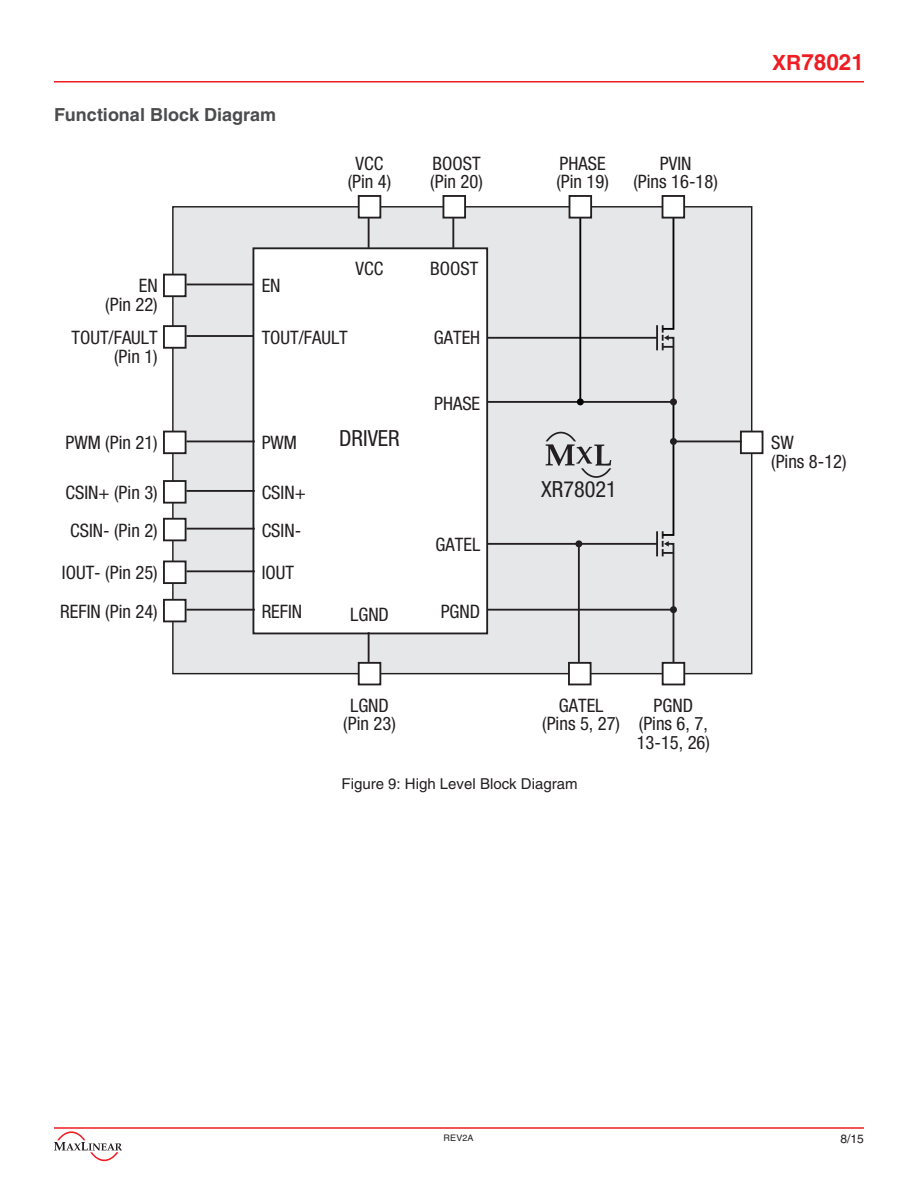
<style>
.page{position:relative;width:918px;height:1188px;background:#fff}
.page>*{position:absolute;margin:0;border:0;box-sizing:border-box;transform-origin:0 0}
.t1{font:700 22.5px "Helvetica LT Std";color:#ee1d23}
.t2{font:condensed 22.2px "Helvetica Neue LT Std";color:#231f20}
.t3{font:condensed 18.6px/18.6px "Helvetica Neue LT Std";color:#231f20;text-align:center}
.Heading{font:700 18px "Helvetica LT Std";color:#4b4c4d}
.Body_Text{font:15px "Helvetica LT Std";color:#231f20}
.t4{font:12px "Helvetica LT Std";color:#231f20}
.t5{font:9px "Helvetica LT Std";letter-spacing:.02em;color:#231f20}
.s1{font-size:21px}
</style>
<div class="page">
<hr style="left:54px;top:1127px;width:810px;height:2px;background:#ee1d23">
<hr style="left:54px;top:81px;width:810px;height:1px;background:#ee1d23">
<svg style="left:54px;top:1128px;width:68px;height:34px"></svg>
<div style="left:173px;top:207px;width:579px;height:467px;background:#e6e7e9"></div>
<hr style="left:656px;top:325px;width:2px;height:25px;background:#231f20">
<hr style="left:487px;top:337px;width:171px;height:2px;background:#231f20">
<hr style="left:656px;top:531px;width:2px;height:25px;background:#231f20">
<hr style="left:487px;top:543px;width:171px;height:2px;background:#231f20">
<svg style="left:661px;top:206px;width:14px;height:459px"></svg>
<div style="left:164px;top:275px;width:22px;height:21px;background:#fff"></div>
<div style="left:163px;top:274px;width:24px;height:23px;border:2px solid #231f20"></div>
<hr style="left:187px;top:284px;width:68px;height:1px;background:#231f20">
<div style="left:164px;top:326px;width:22px;height:22px;background:#fff"></div>
<div style="left:163px;top:325px;width:24px;height:24px;border:2px solid #231f20"></div>
<hr style="left:187px;top:335px;width:68px;height:2px;background:#231f20">
<div style="left:253px;top:248px;width:234px;height:385px;background:#fff"></div>
<div style="left:253px;top:247px;width:235px;height:387px;border:2px solid #231f20"></div>
<div style="left:164px;top:432px;width:22px;height:21px;background:#fff"></div>
<div style="left:163px;top:431px;width:24px;height:23px;border:2px solid #231f20"></div>
<div style="left:741px;top:432px;width:22px;height:21px;background:#fff"></div>
<div style="left:740px;top:431px;width:23px;height:23px;border:2px solid #231f20"></div>
<hr style="left:187px;top:441px;width:68px;height:1px;background:#231f20">
<hr style="left:673px;top:441px;width:69px;height:1px;background:#231f20">
<div style="left:670px;top:438px;width:7px;height:7px;background:#231f20;border-radius:50%"></div>
<div style="left:164px;top:481px;width:22px;height:22px;background:#fff"></div>
<div style="left:163px;top:480px;width:24px;height:24px;border:2px solid #231f20"></div>
<hr style="left:187px;top:490px;width:68px;height:2px;background:#231f20">
<div style="left:164px;top:519px;width:22px;height:21px;background:#fff"></div>
<div style="left:163px;top:518px;width:24px;height:23px;border:2px solid #231f20"></div>
<hr style="left:187px;top:528px;width:68px;height:2px;background:#231f20">
<div style="left:164px;top:561px;width:22px;height:22px;background:#fff"></div>
<div style="left:163px;top:561px;width:24px;height:23px;border:2px solid #231f20"></div>
<hr style="left:187px;top:570px;width:68px;height:2px;background:#231f20">
<div style="left:164px;top:600px;width:22px;height:21px;background:#fff"></div>
<div style="left:163px;top:599px;width:24px;height:23px;border:2px solid #231f20"></div>
<hr style="left:187px;top:609px;width:68px;height:2px;background:#231f20">
<hr style="left:487px;top:609px;width:186px;height:2px;background:#231f20">
<div style="left:670px;top:606px;width:7px;height:7px;background:#231f20;border-radius:50%"></div>
<hr style="left:487px;top:401px;width:186px;height:2px;background:#231f20">
<div style="left:670px;top:398px;width:7px;height:7px;background:#231f20;border-radius:50%"></div>
<div style="left:359px;top:663px;width:21px;height:21px;background:#fff"></div>
<div style="left:358px;top:662px;width:23px;height:23px;border:2px solid #231f20"></div>
<div style="left:359px;top:196px;width:21px;height:22px;background:#fff"></div>
<div style="left:358px;top:195px;width:23px;height:24px;border:2px solid #231f20"></div>
<hr style="left:368px;top:632px;width:2px;height:30px;background:#231f20">
<hr style="left:368px;top:218px;width:2px;height:30px;background:#231f20">
<div style="left:443px;top:196px;width:22px;height:22px;background:#fff"></div>
<div style="left:443px;top:195px;width:23px;height:24px;border:2px solid #231f20"></div>
<div style="left:570px;top:196px;width:21px;height:22px;background:#fff"></div>
<div style="left:569px;top:195px;width:23px;height:24px;border:2px solid #231f20"></div>
<div style="left:663px;top:196px;width:21px;height:22px;background:#fff"></div>
<div style="left:662px;top:195px;width:23px;height:24px;border:2px solid #231f20"></div>
<hr style="left:452px;top:218px;width:2px;height:30px;background:#231f20">
<div style="left:569px;top:663px;width:22px;height:21px;background:#fff"></div>
<div style="left:568px;top:662px;width:24px;height:23px;border:2px solid #231f20"></div>
<div style="left:663px;top:663px;width:21px;height:21px;background:#fff"></div>
<div style="left:662px;top:662px;width:23px;height:23px;border:2px solid #231f20"></div>
<hr style="left:578px;top:544px;width:2px;height:118px;background:#231f20">
<div style="left:575px;top:540px;width:7px;height:7px;background:#231f20;border-radius:50%"></div>
<hr style="left:579px;top:218px;width:2px;height:184px;background:#040503">
<div style="left:577px;top:398px;width:7px;height:7px;background:#040503;border-radius:50%"></div>
<svg style="left:546px;top:432px;width:65px;height:46px"></svg>
<p class="Heading" style="left:54px;top:104px;width:224px">Functional Block Diagram</p>
<p class="t3" style="left:348px;top:154px;width:45px">VCC (Pin 4)</p>
<p class="t3" style="left:430px;top:154px;width:54px;text-align:left">BOOST (Pin 20)</p>
<p class="t3" style="left:356px;top:259px;width:29px">VCC</p>
<p class="t3" style="left:430px;top:259px;width:50px">BOOST</p>
<p class="t3" style="left:105px;top:276px;width:54px;text-align:right">EN<br>(Pin 22)</p>
<p class="t3" style="left:72px;top:328px;width:88px;text-align:right">TOUT/FAULT (Pin 1)</p>
<p class="t3" style="left:262px;top:276px;width:20px">EN</p>
<p class="t3" style="left:262px;top:328px;width:88px">TOUT/FAULT</p>
<p class="t3" style="left:434px;top:328px;width:48px">GATEH</p>
<p class="t3" style="left:434px;top:394px;width:48px">PHASE</p>
<p class="t3" style="left:556px;top:154px;width:54px;text-align:left">PHASE (Pin 19)</p>
<p class="t3" style="left:633px;top:154px;width:86px">PVIN<br>(Pins 16-18)</p>
<p class="t1" style="left:772px;top:49px;width:93px"><span class="s1">XR</span>78021</p>
<p class="t2" style="left:339px;top:425px;width:62px">DRIVER</p>
<p class="t3" style="left:65px;top:433px;width:94px">PWM (Pin 21)</p>
<p class="t3" style="left:771px;top:433px;width:77px;text-align:left">SW<br>(Pins 8-12)</p>
<p class="t3" style="left:262px;top:433px;width:37px">PWM</p>
<p class="t3" style="left:66px;top:483px;width:94px">CSIN+ (Pin 3)</p>
<p class="t3" style="left:262px;top:483px;width:46px">CSIN+</p>
<p class="t3" style="left:70px;top:521px;width:89px">CSIN- (Pin 2)</p>
<p class="t3" style="left:262px;top:521px;width:41px">CSIN-</p>
<p class="t3" style="left:62px;top:563px;width:97px">IOUT- (Pin 25)</p>
<p class="t3" style="left:262px;top:563px;width:34px">IOUT</p>
<p class="t3" style="left:60px;top:602px;width:99px">REFIN (Pin 24)</p>
<p class="t3" style="left:262px;top:602px;width:42px">REFIN</p>
<p class="t3" style="left:350px;top:605px;width:40px">LGND</p>
<p class="t3" style="left:436px;top:535px;width:46px">GATEL</p>
<p class="t3" style="left:441px;top:602px;width:41px">PGND</p>
<p class="t2" style="left:541px;top:476px;width:77px">XR78021</p>
<p class="t3" style="left:343px;top:696px;width:54px">LGND (Pin 23)</p>
<p class="t3" style="left:542px;top:696px;width:79px">GATEL (Pins 5, 27)</p>
<p class="Body_Text" style="left:342px;top:775px;width:237px">Figure 9: High Level Block Diagram</p>
<p class="t3" style="left:637px;top:696px;width:75px">PGND (Pins 6, 7,<br>13-15, 26)</p>
<p class="t5" style="left:444px;top:1133px;width:32px">REV2A</p>
<p class="t4" style="left:841px;top:1132px;width:25px">8/15</p>
</div>
